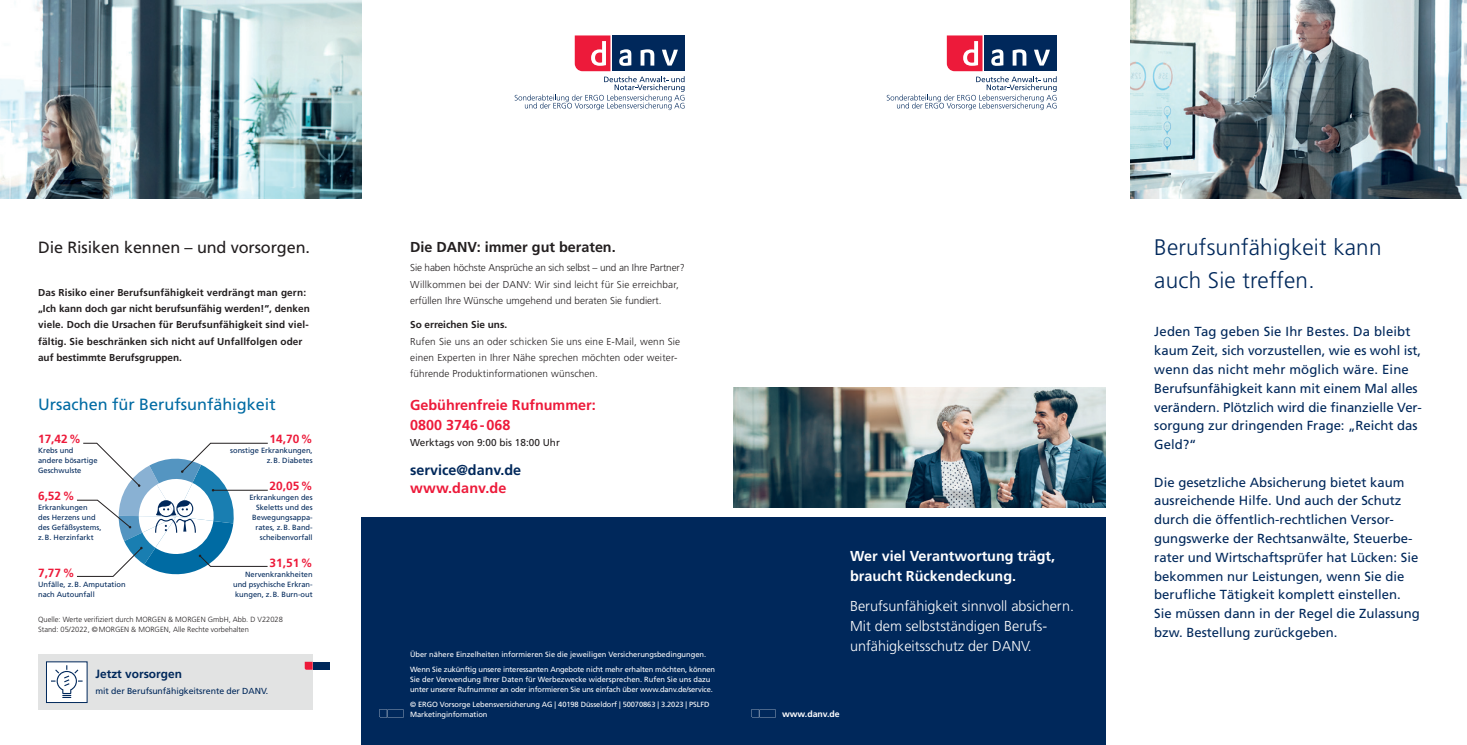
<style>
.page{position:relative;width:1467px;height:745px;background:#fff}
.page>*{position:absolute;margin:0;border:0;box-sizing:border-box;transform-origin:0 0}
.t1{font:300 22.5px/32.5px "Frutiger LT";letter-spacing:.01em;color:#00285b}
.t2{font:16.25px "Frutiger LT";letter-spacing:-.01em;color:#231f20}
.t3{font:16.25px "Frutiger LT";color:#006ba3}
.t4{font:300 14.38px/20px "Frutiger LT";color:#fff}
.t5{font:700 14.38px/20px "Frutiger LT";color:#fff}
.t6{font:700 14.38px/20px "Frutiger LT";color:#ed1a3a}
.t7{font:700 14.38px "Frutiger LT";color:#231f20}
.t8{font:700 14.38px "Frutiger LT";color:#00285b}
.t9{font:13.12px/18.8px "Frutiger LT";color:#00285b}
.t10{font:700 11.88px "Frutiger LT";color:#ed1a3a}
.t11{font:700 11.88px "Frutiger LT";color:#00285b}
.t12{font:300 10px/16.2px "Frutiger LT";letter-spacing:.01em;color:#231f20}
.t13{font:700 10px/16.2px "Frutiger LT";letter-spacing:.01em;color:#231f20}
.t14{font:10px "Frutiger LT";color:#231f20}
.t15{font:8.75px "Frutiger LT";letter-spacing:-.01em;color:#00285b}
.t16{font:700 8.75px "Frutiger LT";color:#fff}
.t17{font:7.5px/10px "Frutiger LT";letter-spacing:-.01em;color:#fff}
.t18{font:7.5px/10px "Frutiger LT";color:#00285b}
.t19{font:300 7.5px/10px "Frutiger LT";color:#231f20}
</style>
<div class="page">
<div style="left:361px;top:517px;width:745px;height:227px;background:#00285b"></div>
<img style="left:733px;top:387px;width:373px;height:120px">
<svg style="left:751px;top:709px;width:25px;height:8px"></svg>
<svg style="left:379px;top:709px;width:25px;height:8px"></svg>
<svg style="left:887px;top:35px;width:170px;height:75px"></svg>
<svg style="left:515px;top:35px;width:170px;height:75px"></svg>
<div style="left:38px;top:653px;width:275px;height:56px;background:#e2e3e3"></div>
<div style="left:313px;top:661px;width:16px;height:8px;background:#00285b"></div>
<svg style="left:305px;top:661px;width:8px;height:8px"></svg>
<svg style="left:46px;top:661px;width:42px;height:41px"></svg>
<svg style="left:51px;top:665px;width:32px;height:32px"></svg>
<img style="left:1130px;top:0;width:337px;height:198px">
<img style="left:0;top:0;width:361px;height:198px">
<svg style="left:77px;top:442px;width:191px;height:135px"></svg>
<p class="t2" style="left:38px;top:238px;width:273px">Die Risiken kennen – und vorsorgen.</p>
<p class="t13" style="left:38px;top:284px;width:273px">Das Risiko einer Berufsunfähigkeit verdrängt man gern: „Ich kann doch gar nicht berufsunfähig werden!“, denken viele. Doch die Ursachen für Berufsunfähigkeit sind viel&shy;fältig. Sie beschränken sich nicht auf Unfallfolgen oder auf bestimmte Berufsgruppen.</p>
<p class="t3" style="left:38px;top:394px;width:239px">Ursachen für Berufsunfähigkeit</p>
<p class="t10" style="left:38px;top:432px;width:45px">17,42%</p>
<p class="t18" style="left:38px;top:445px;width:61px">Krebs und andere bösartige<br>Geschwulste</p>
<p class="t10" style="left:38px;top:488px;width:38px">6,52%</p>
<p class="t18" style="left:38px;top:502px;width:65px">Erkrankungen<br>des Herzens und des Gefäßsystems, z.B. Herzinfarkt</p>
<p class="t10" style="left:38px;top:565px;width:38px">7,77%</p>
<p class="t18" style="left:38px;top:578px;width:89px">Unfälle, z.B. Amputation nach Autounfall</p>
<p class="t10" style="left:270px;top:432px;width:45px">14,70%</p>
<p class="t18" style="left:230px;top:445px;width:84px;text-align:right">sonstige Erkrankungen, z.B. Diabetes</p>
<p class="t10" style="left:270px;top:478px;width:45px">20,05%</p>
<p class="t18" style="left:249px;top:492px;width:65px;text-align:right">Erkrankungen des<br>Skeletts und des<br>Bewegungsappa&shy;rates, z.B. Band&shy;scheibenvorfall</p>
<p class="t10" style="left:270px;top:555px;width:45px">31,51%</p>
<p class="t18" style="left:233px;top:568px;width:81px;text-align:justify;text-indent:12px">Nervenkrankheiten und psychische Erkran&shy;kungen, z.B. Burn-out</p>
<p class="t19" style="left:38px;top:614px;width:246px">Quelle: Werte verifiziert durch MORGEN &amp; MORGEN GmbH, Abb. D V22028<br>Stand: 05/2022, ©MORGEN &amp; MORGEN, Alle Rechte vorbehalten</p>
<p class="t11" style="left:95px;top:666px;width:88px">Jetzt vorsorgen</p>
<p class="t15" style="left:95px;top:685px;width:174px">mit der Berufsunfähigkeitsrente der DANV.</p>
<p class="t7" style="left:410px;top:238px;width:207px">Die DANV: immer gut beraten.</p>
<p class="t12" style="left:410px;top:260px;width:276px">Sie haben höchste Ansprüche an sich selbst – und an Ihre Partner?<br>Willkommen bei der DANV: Wir sind leicht für Sie erreichbar, erfüllen Ihre Wünsche umgehend und beraten Sie fundiert.</p>
<p class="t13" style="left:410px;top:316px;width:99px">So erreichen Sie uns.</p>
<p class="t12" style="left:410px;top:333px;width:272px">Rufen Sie uns an oder schicken Sie uns eine E-Mail, wenn Sie einen Experten in Ihrer Nähe sprechen möchten oder weiter&shy;führende Produktinformationen wünschen.</p>
<p class="t6" style="left:410px;top:394px;width:187px">Gebührenfreie Rufnummer:<br>0800 3746-068</p>
<p class="t14" style="left:410px;top:436px;width:151px">Werktags von 9:00 bis 18:00 Uhr</p>
<p class="t8" style="left:410px;top:461px;width:113px">service@danv.de</p>
<p class="t6" style="left:410px;top:477px;width:98px">www.danv.de</p>
<p class="t17" style="left:410px;top:646px;width:306px;line-height:15px">Über nähere Einzelheiten informieren Sie die jeweiligen Versicherungsbedingungen.<br>Wenn Sie zukünftig unsere interessanten Angebote nicht mehr erhalten möchten, können</p>
<p class="t17" style="left:410px;top:674px;width:304px">Sie der Verwendung Ihrer Daten für Werbezwecke widersprechen. Rufen Sie uns dazu unter unserer Rufnummer an oder informieren Sie uns einfach über www.danv.de/service.</p>
<p class="t17" style="left:410px;top:699px;width:301px">© ERGO Vorsorge Lebensversicherung AG | 40198 Düsseldorf | 50070863 | 3.2023 | PSLFD<br>Marketinginformation</p>
<p class="t5" style="left:850px;top:545px;width:207px">Wer viel Verantwortung trägt, braucht Rückendeckung.</p>
<p class="t4" style="left:850px;top:595px;width:225px">Berufsunfähigkeit sinnvoll absichern.<br>Mit dem selbstständigen Berufs&shy;unfähigkeitsschutz der DANV.</p>
<p class="t16" style="left:782px;top:708px;width:59px">www.danv.de</p>
<h1 class="t1" style="left:1154px;top:231px;width:229px">Berufsunfähigkeit kann auch Sie treffen.</h1>
<p class="t9" style="left:1154px;top:322px;width:269px">Jeden Tag geben Sie Ihr Bestes. Da bleibt kaum Zeit, sich vorzustellen, wie es wohl ist, wenn das nicht mehr möglich wäre. Eine Berufsunfähigkeit kann mit einem Mal alles verändern. Plötzlich wird die finanzielle Ver&shy;sorgung zur dringenden Frage: „Reicht das Geld?“</p>
<p class="t9" style="left:1154px;top:472px;width:267px">Die gesetzliche Absicherung bietet kaum ausreichende Hilfe. Und auch der Schutz durch die öffentlich-rechtlichen Versor&shy;gungswerke der Rechtsanwälte, Steuerbe&shy;rater und Wirtschaftsprüfer hat Lücken: Sie bekommen nur Leistungen, wenn Sie die berufliche Tätigkeit komplett einstellen.<br>Sie müssen dann in der Regel die Zulassung bzw. Bestellung zurückgeben.</p>
</div>
